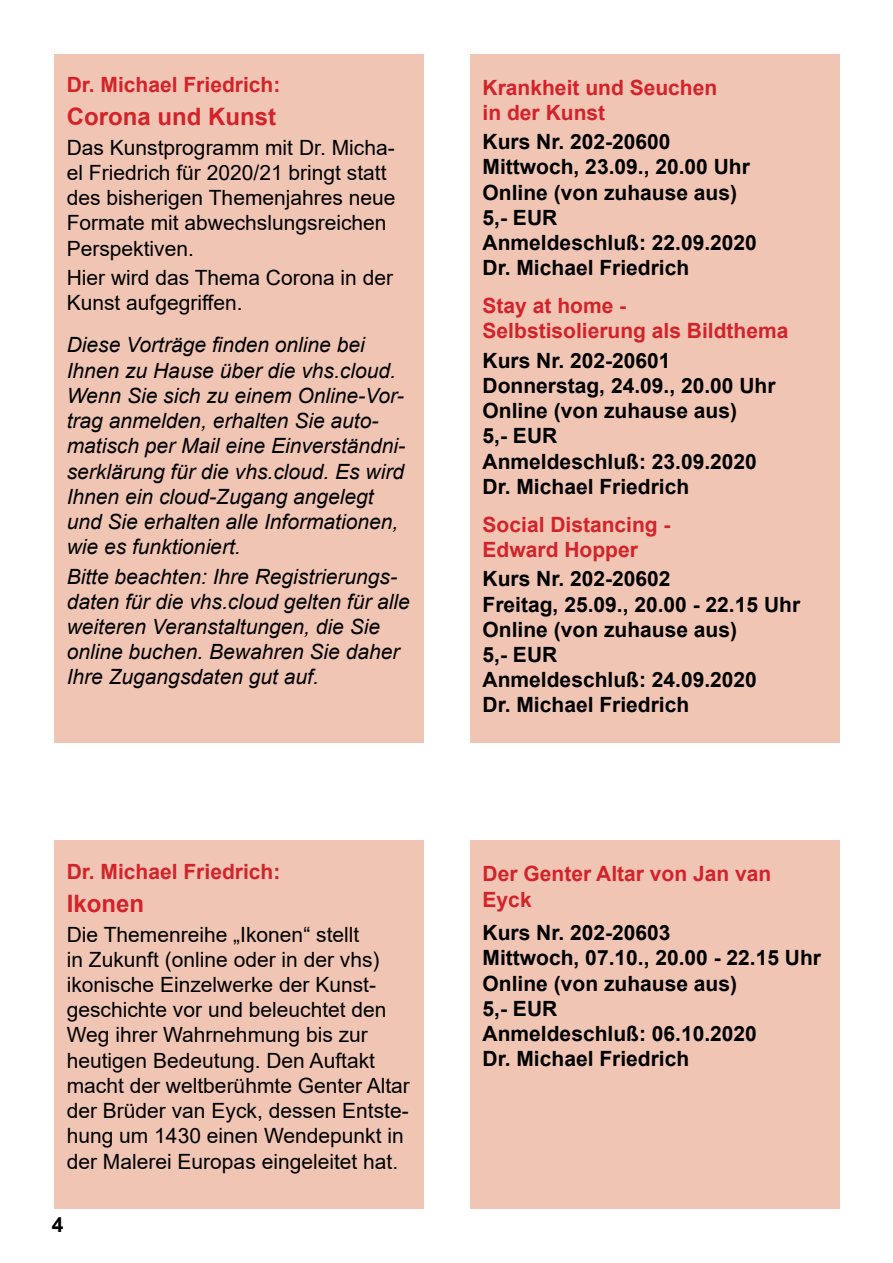
<style>
.page{position:relative;width:893px;height:1263px;background:#fff}
.page>*{position:absolute;margin:0;border:0;box-sizing:border-box;transform-origin:0 0}
.t1{font:700 24px "Arial";color:#d2232a}
.t2{font:21px/25.2px "Arial";color:#000}
.t3{font:700 21px/25.2px "Arial";color:#000}
.t4{font:italic 21px/25.2px "Arial";color:#000}
.t5{font:700 21px/25.2px "Arial";color:#d2232a}
</style>
<div class="page">
<div style="left:54px;top:54px;width:370px;height:688px;background:#f0c5b4"></div>
<div style="left:470px;top:54px;width:370px;height:688px;background:#f0c5b4"></div>
<div style="left:54px;top:841px;width:370px;height:368px;background:#f0c5b4"></div>
<div style="left:470px;top:841px;width:370px;height:368px;background:#f0c5b4"></div>
<p class="t5" style="left:67px;top:73px;width:215px">Dr. Michael Friedrich:</p>
<p class="t1" style="left:67px;top:100px;width:211px">Corona und Kunst</p>
<p class="t2" style="left:67px;top:135px;width:330px">Das Kunstprogramm mit Dr. Micha&shy;el Friedrich für 2020/21 bringt statt des bisherigen Themenjahres neue<br>Formate mit abwechslungsreichen<br>Perspektiven.</p>
<p class="t2" style="left:67px;top:265px;width:328px">Hier wird das Thema Corona in der<br>Kunst aufgegriffen.</p>
<p class="t4" style="left:67px;top:333px;width:340px">Diese Vorträge finden online bei Ihnen zu Hause über die vhs.cloud.<br>Wenn Sie sich zu einem Online-Vor&shy;trag anmelden, erhalten Sie auto&shy;matisch per Mail eine Einverständni&shy;serklärung für die vhs.cloud. Es wird Ihnen ein cloud-Zugang angelegt und Sie erhalten alle Informationen, wie es funktioniert.</p>
<p class="t4" style="left:67px;top:564px;width:345px">Bitte beachten: Ihre Registrierungs&shy;daten für die vhs.cloud gelten für alle weiteren Veranstaltungen, die Sie online buchen. Bewahren Sie daher Ihre Zugangsdaten gut auf.</p>
<p class="t5" style="left:67px;top:859px;width:215px">Dr. Michael Friedrich:</p>
<p class="t1" style="left:67px;top:887px;width:79px">Ikonen</p>
<p class="t2" style="left:67px;top:921px;width:345px">Die Themenreihe „Ikonen“ stellt<br>in Zukunft (online oder in der vhs) ikonische Einzelwerke der Kunst&shy;geschichte vor und beleuchtet den Weg ihrer Wahrnehmung bis zur heutigen Bedeutung. Den Auftakt macht der weltberühmte Genter Altar der Brüder van Eyck, dessen Entste&shy;hung um 1430 einen Wendepunkt in der Malerei Europas eingeleitet hat.</p>
<p class="t3" style="left:52px;top:1212px;width:13px">4</p>
<p class="t5" style="left:483px;top:75px;width:236px">Krankheit und Seuchen in der Kunst</p>
<p class="t3" style="left:483px;top:129px;width:276px">Kurs Nr. 202-20600<br>Mittwoch, 23.09., 20.00 Uhr<br>Online (von zuhause aus)<br>5,- EUR<br>Anmeldeschluß: 22.09.2020<br>Dr. Michael Friedrich</p>
<p class="t5" style="left:483px;top:293px;width:307px">Stay at home -<br>Selbstisolierung als Bildthema</p>
<p class="t3" style="left:483px;top:348px;width:294px">Kurs Nr. 202-20601<br>Donnerstag, 24.09., 20.00 Uhr<br>Online (von zuhause aus)<br>5,- EUR<br>Anmeldeschluß: 23.09.2020<br>Dr. Michael Friedrich</p>
<p class="t5" style="left:483px;top:512px;width:189px">Social Distancing -<br>Edward Hopper</p>
<p class="t3" style="left:483px;top:567px;width:319px">Kurs Nr. 202-20602<br>Freitag, 25.09., 20.00 - 22.15 Uhr<br>Online (von zuhause aus)<br>5,- EUR<br>Anmeldeschluß: 24.09.2020<br>Dr. Michael Friedrich</p>
<p class="t5" style="left:483px;top:862px;width:290px">Der Genter Altar von Jan van<br>Eyck</p>
<p class="t3" style="left:483px;top:920px;width:340px">Kurs Nr. 202-20603<br>Mittwoch, 07.10., 20.00 - 22.15 Uhr<br>Online (von zuhause aus)<br>5,- EUR<br>Anmeldeschluß: 06.10.2020<br>Dr. Michael Friedrich</p>
</div>
